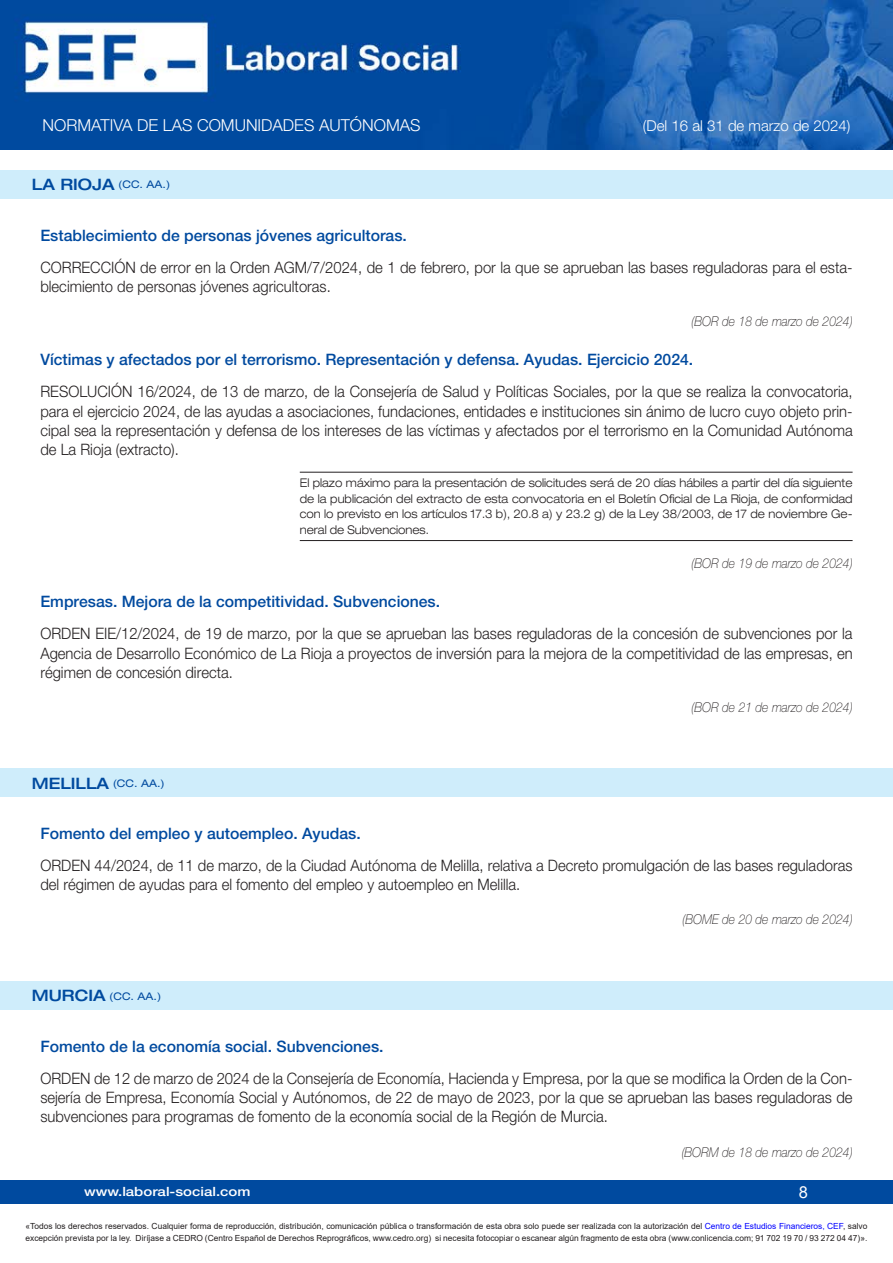
<style>
.page{position:relative;width:893px;height:1263px;background:#fff}
.page>*{position:absolute;margin:0;border:0;box-sizing:border-box;transform-origin:0 0}
.t1{font:300 16.5px "Helvetica Neue LT Std";color:#fff}
.t2{font:16.5px "Arial";color:#fff}
.Contenido{font:300 15.75px/19.2px "Helvetica Neue LT Std";color:#231f20;text-align:justify;scale:.94 1}
.Título-cabecera{font:500 15.75px "Helvetica Neue LT Std";color:#004a9f}
.t3{font:300 15px "Helvetica Neue LT Std";color:#fff}
.publicación{font:italic 100 13.5px "Helvetica Neue LT Std";color:#231f20;scale:.9 1}
.t4{font:500 12.75px "Helvetica Neue LT Std";color:#fff;scale:1.18 1}
.Plazo{font:300 expanded 12px/15.5px "Helvetica Neue LT Std";color:#231f20;text-align:justify;scale:.92 1}
.Comunidades_division{font:expanded 10.5px "Helvetica Neue LT Std";color:#004a9f}
.t5{font:8.4px/12px "Arial";color:#231f20}
.s1{font-weight:500;font-size:15.75px}
.s2{color:#00f}
</style>
<div class="page">
<div style="left:0;top:1180px;width:893px;height:23px;background:#004a9f"></div>
<img style="left:0;top:0;width:893px;height:149px">
<hr style="left:300px;top:472px;width:553px;height:1px;background:#231f20">
<hr style="left:300px;top:540px;width:553px;height:1px;background:#231f20">
<div style="left:0;top:170px;width:893px;height:28px;background:#cfedfb"></div>
<div style="left:0;top:769px;width:893px;height:28px;background:#cfedfb"></div>
<div style="left:0;top:981px;width:893px;height:29px;background:#cfedfb"></div>
<p class="t1" style="left:43px;top:115px;width:379px">NORMATIVA DE LAS COMUNIDADES AUTÓNOMAS</p>
<p class="t3" style="left:643px;top:117px;width:209px">(Del 16 al 31 de marzo de 2024)</p>
<p class="Comunidades_division" style="left:32px;top:178px;width:140px"><span class="s1">LA RIOJA</span> (CC. AA.)</p>
<p class="Título-cabecera" style="left:40px;top:226px;width:368px">Establecimiento de personas jóvenes agricultoras.</p>
<p class="Contenido" style="left:40px;top:257px;width:865px">CORRECCIÓN de error en la Orden AGM/7/2024, de 1 de febrero, por la que se aprueban las bases reguladoras para el esta&shy;blecimiento de personas jóvenes agricultoras.</p>
<p class="publicación" style="left:692px;top:313px;width:180px">(BOR de 18 de marzo de 2024)</p>
<p class="Título-cabecera" style="left:40px;top:350px;width:654px">Víctimas y afectados por el terrorismo. Representación y defensa. Ayudas. Ejercicio 2024.</p>
<p class="Contenido" style="left:40px;top:382px;width:866px">RESOLUCIÓN 16/2024, de 13 de marzo, de la Consejería de Salud y Políticas Sociales, por la que se realiza la convocatoria, para el ejercicio 2024, de las ayudas a asociaciones, fundaciones, entidades e instituciones sin ánimo de lucro cuyo objeto prin&shy;cipal sea la representación y defensa de los intereses de las víctimas y afectados por el terrorismo en la Comunidad Autónoma de La Rioja (extracto).</p>
<p class="Plazo" style="left:300px;top:475px;width:602px">El plazo máximo para la presentación de solicitudes será de 20 días hábiles a partir del día siguiente de la publicación del extracto de esta convocatoria en el Boletín Oficial de La Rioja, de conformidad con lo previsto en los artículos 17.3 b), 20.8 a) y 23.2 g) de la Ley 38/2003, de 17 de noviembre Ge&shy;neral de Subvenciones.</p>
<p class="publicación" style="left:692px;top:555px;width:180px">(BOR de 19 de marzo de 2024)</p>
<p class="Título-cabecera" style="left:40px;top:592px;width:401px">Empresas. Mejora de la competitividad. Subvenciones.</p>
<p class="Contenido" style="left:40px;top:624px;width:866px">ORDEN EIE/12/2024, de 19 de marzo, por la que se aprueban las bases reguladoras de la concesión de subvenciones por la Agencia de Desarrollo Económico de La Rioja a proyectos de inversión para la mejora de la competitividad de las empresas, en régimen de concesión directa.</p>
<p class="publicación" style="left:692px;top:699px;width:180px">(BOR de 21 de marzo de 2024)</p>
<p class="Comunidades_division" style="left:32px;top:777px;width:134px"><span class="s1">MELILLA</span> (CC. AA.)</p>
<p class="Título-cabecera" style="left:40px;top:824px;width:322px">Fomento del empleo y autoempleo. Ayudas.</p>
<p class="Contenido" style="left:40px;top:856px;width:865px">ORDEN 44/2024, de 11 de marzo, de la Ciudad Autónoma de Melilla, relativa a Decreto promulgación de las bases reguladoras del régimen de ayudas para el fomento del empleo y autoempleo en Melilla.</p>
<p class="publicación" style="left:683px;top:912px;width:190px">(BOME de 20 de marzo de 2024)</p>
<p class="Comunidades_division" style="left:32px;top:989px;width:131px"><span class="s1">MURCIA</span> (CC. AA.)</p>
<p class="Título-cabecera" style="left:40px;top:1037px;width:345px">Fomento de la economía social. Subvenciones.</p>
<p class="Contenido" style="left:40px;top:1068px;width:865px">ORDEN de 12 de marzo de 2024 de la Consejería de Economía, Hacienda y Empresa, por la que se modifica la Orden de la Con&shy;sejería de Empresa, Economía Social y Autónomos, de 22 de mayo de 2023, por la que se aprueban las bases reguladoras de subvenciones para programas de fomento de la economía social de la Región de Murcia.</p>
<p class="publicación" style="left:682px;top:1144px;width:191px">(BORM de 18 de marzo de 2024)</p>
<p class="t4" style="left:84px;top:1184px;width:143px">www.laboral-social.com</p>
<p class="t2" style="left:799px;top:1180px;width:11px">8</p>
<p class="t5" style="left:26px;top:1220px;width:843px">«Todos los derechos reservados. Cualquier forma de reproducción, distribución, comunicación pública o transformación de esta obra solo puede ser realizada con la autorización del <span class="s2">Centro de Estudios Financieros, CEF</span>, salvo excepción prevista por la ley. Diríjase a CEDRO (Centro Español de Derechos Reprográficos, www.cedro.org) si necesita fotocopiar o escanear algún fragmento de esta obra (www.conlicencia.com; 91 702 19 70 / 93 272 04 47)».</p>
</div>
